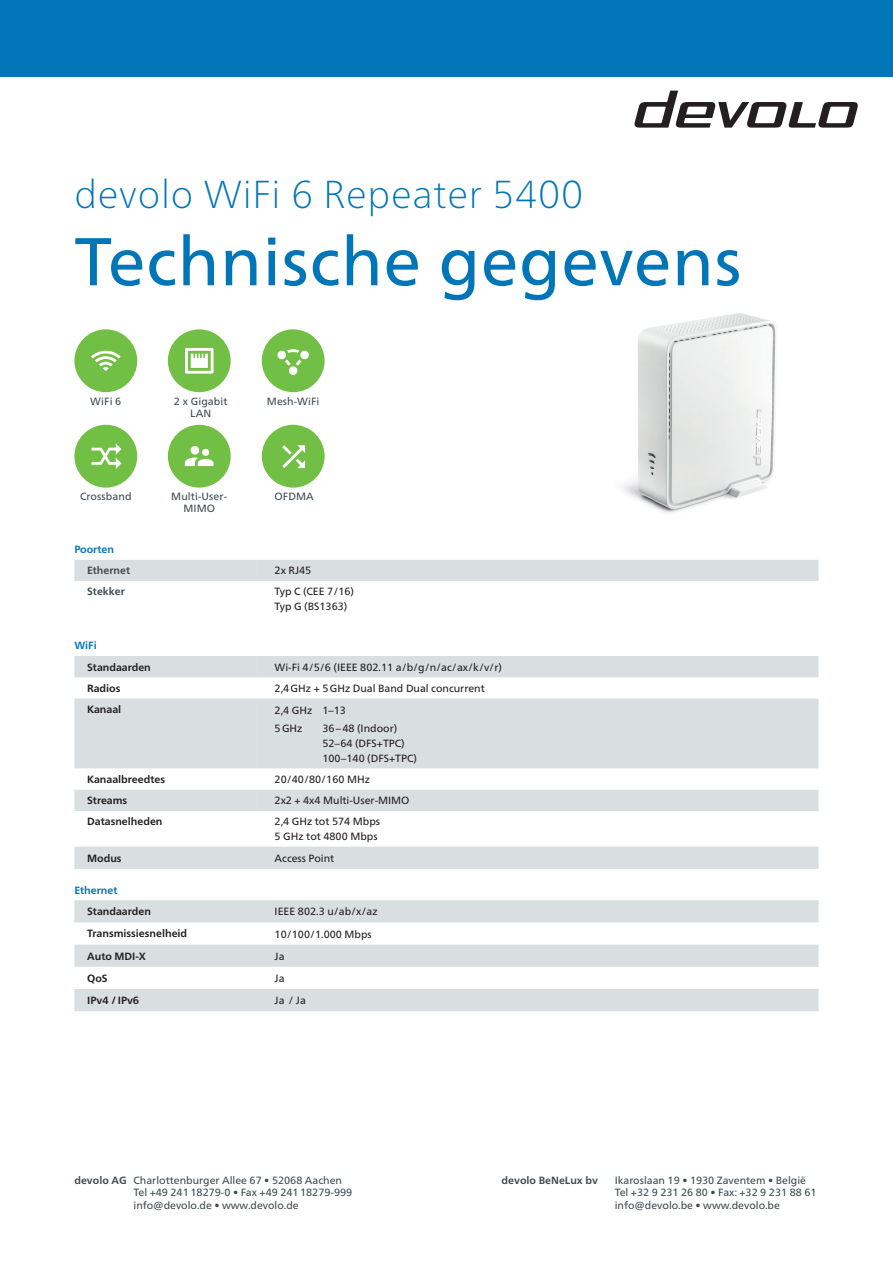
<style>
.page{position:relative;width:893px;height:1263px;background:#fff}
.page>*{position:absolute;margin:0;border:0;box-sizing:border-box;transform-origin:0 0}
.t1{font:67.5px "Frutiger Neue LTW1 G";letter-spacing:.01em;color:#0076b8}
.t2{font:100 39px "Frutiger Neue LTW1 G";letter-spacing:.02em;color:#0076b8}
.t3{font:10.5px/15px "Frutiger Neue LTW1 G";color:#231f20}
.t4{font:10.5px/12.6px "Frutiger Neue LTW1 G";color:#3f4a50;text-align:center}
.t5{font:700 10.5px "Frutiger Neue LTW1 G";color:#231f20}
.t6{font:700 10.5px "Frutiger Neue LTW1 G";color:#3f4a50}
.t7{font:700 10.5px "Frutiger Neue LTW1 G";color:#0076b8}
.s1{font-weight:700}
</style>
<div class="page">
<img style="left:622px;top:313px;width:154px;height:200px">
<div style="left:0;top:0;width:893px;height:77px;background:#0076b8"></div>
<svg style="left:634px;top:91px;width:224px;height:37px"></svg>
<svg style="left:74px;top:560px;width:745px;height:451px"></svg>
<svg style="left:256px;top:560px;width:563px;height:251px;fill:#d9dee1"></svg>
<svg style="left:168px;top:329px;width:63px;height:63px"></svg>
<svg style="left:74px;top:425px;width:63px;height:63px"></svg>
<svg style="left:168px;top:425px;width:63px;height:63px"></svg>
<svg style="left:74px;top:329px;width:63px;height:63px"></svg>
<svg style="left:262px;top:329px;width:63px;height:63px"></svg>
<svg style="left:262px;top:425px;width:63px;height:63px"></svg>
<h2 class="t2" style="left:74px;top:167px;width:511px">devolo WiFi 6 Repeater 5400</h2>
<h1 class="t1" style="left:74px;top:212px;width:669px">Technische gegevens</h1>
<p class="t4" style="left:90px;top:394px;width:33px">WiFi 6</p>
<p class="t4" style="left:80px;top:489px;width:53px">Crossband</p>
<p class="t4" style="left:174px;top:394px;width:55px;line-height:12px">2 x Gigabit<br>LAN</p>
<p class="t4" style="left:267px;top:394px;width:54px">Mesh-WiFi</p>
<p class="t4" style="left:171px;top:489px;width:58px;line-height:12px">Multi-User-<br>MIMO</p>
<p class="t4" style="left:274px;top:489px;width:41px">OFDMA</p>
<p class="t7" style="left:74px;top:541px;width:41px">Poorten</p>
<p class="t6" style="left:87px;top:563px;width:44px">Ethernet</p>
<p class="t3" style="left:275px;top:562px;width:38px">2x RJ45</p>
<p class="t6" style="left:87px;top:584px;width:39px">Stekker</p>
<p class="t3" style="left:275px;top:583px;width:81px">Typ C (CEE 7/16)<br>Typ G (BS1363)</p>
<p class="t7" style="left:74px;top:638px;width:24px">WiFi</p>
<p class="t5" style="left:87px;top:659px;width:65px">Standaarden</p>
<p class="t3" style="left:275px;top:659px;width:229px">Wi-Fi 4/5/6 (IEEE 802.11 a/b/g/n/ac/ax/k/v/r)</p>
<p class="t5" style="left:87px;top:681px;width:35px">Radios</p>
<p class="t3" style="left:275px;top:680px;width:212px">2,4 GHz + 5 GHz Dual Band Dual concurrent</p>
<p class="t5" style="left:87px;top:702px;width:36px">Kanaal</p>
<p class="t3" style="left:275px;top:701px;width:73px;line-height:17.9px">2,4 GHz 1–13<br>5 GHz</p>
<p class="t3" style="left:322px;top:720px;width:96px">36 – 48 (Indoor)<br>52–64 (DFS+TPC)<br>100–140 (DFS+TPC)</p>
<p class="t5" style="left:87px;top:772px;width:79px">Kanaalbreedtes</p>
<p class="t3" style="left:275px;top:771px;width:97px">20/40/80/160 MHz</p>
<p class="t5" style="left:87px;top:793px;width:42px">Streams</p>
<p class="t3" style="left:275px;top:792px;width:136px">2x2 + 4x4 Multi-User-MIMO</p>
<p class="t5" style="left:87px;top:814px;width:77px">Datasnelheden</p>
<p class="t3" style="left:275px;top:813px;width:107px">2,4 GHz tot 574 Mbps<br>5 GHz tot 4800 Mbps</p>
<p class="t5" style="left:87px;top:850px;width:36px">Modus</p>
<p class="t3" style="left:275px;top:850px;width:61px">Access Point</p>
<p class="t7" style="left:74px;top:883px;width:44px">Ethernet</p>
<p class="t5" style="left:87px;top:904px;width:65px">Standaarden</p>
<p class="t3" style="left:275px;top:903px;width:105px">IEEE 802.3 u/ab/x/az</p>
<p class="t5" style="left:87px;top:925px;width:102px">Transmissiesnelheid</p>
<p class="t3" style="left:275px;top:925px;width:99px">10/100/1.000 Mbps</p>
<p class="t5" style="left:87px;top:948px;width:60px">Auto MDI-X</p>
<p class="t3" style="left:275px;top:948px;width:11px">Ja</p>
<p class="t5" style="left:87px;top:971px;width:22px">QoS</p>
<p class="t3" style="left:275px;top:970px;width:11px">Ja</p>
<p class="t5" style="left:87px;top:993px;width:54px">IPv4 / IPv6</p>
<p class="t3" style="left:275px;top:992px;width:33px">Ja / Ja</p>
<p class="t4" style="left:133px;top:1173px;width:220px;text-align:left;text-indent:-59px"><span class="s1">devolo AG</span> Charlottenburger Allee 67 • 52068 Aachen<br>Tel +49 241 18279-0 • Fax +49 241 18279-999 info@devolo.de • www.devolo.de</p>
<p class="t6" style="left:502px;top:1172px;width:98px">devolo BeNeLux bv</p>
<p class="t4" style="left:615px;top:1173px;width:203px;text-align:left">Ikaroslaan 19 • 1930 Zaventem • België<br>Tel +32 9 231 26 80 • Fax: +32 9 231 88 61 info@devolo.be • www.devolo.be</p>
</div>
